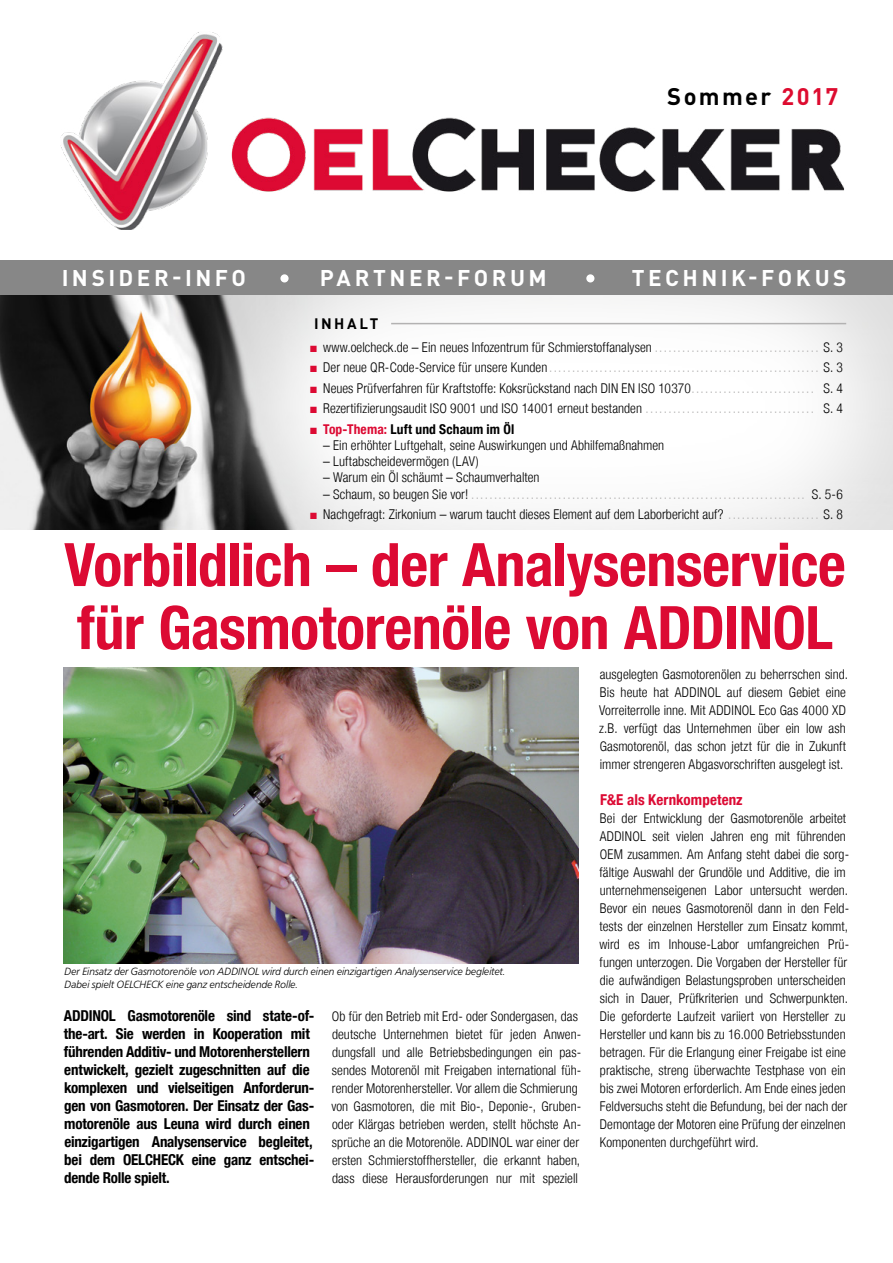
<style>
.page{position:relative;width:893px;height:1263px;background:#fff}
.page>*{position:absolute;margin:0;border:0;box-sizing:border-box;transform-origin:0 0}
.t1{font:700 condensed 60px/63px "Helvetica Neue LT";letter-spacing:-.01em;color:#dc0a33}
.t2{font:700 23.7px "DIN Pro";letter-spacing:.1em;color:#000}
.t3{font:700 22.5px "DIN Pro";letter-spacing:.155em;color:#fff}
.t4{font:700 condensed 15px/18px "Helvetica Neue LT";letter-spacing:-.015em;color:#000}
.t5{font:700 condensed 15px "Helvetica Neue LT";letter-spacing:.005em;color:#dc0a33}
.t6{font:700 15px "DIN Pro";letter-spacing:.165em;color:#000}
.t7{font:300 condensed 13.5px/18px "Helvetica Neue LT";letter-spacing:.005em;color:#000}
.t8{font:300 condensed 13.5px "Helvetica Neue LT";letter-spacing:.005em;color:#b3b2b2}
.t9{font:700 condensed 13.5px "Helvetica Neue LT";letter-spacing:.01em;color:#000}
.t10{font:10.5px/12.6px "Humanist 777 BT Light Italic B";letter-spacing:-.015em;color:#000}
.s1{color:#dd0b2f}
.s2{font-family:"Arial Narrow";font-weight:400;font-stretch:normal;color:#dc0a33}
.s3{color:#b3b2b2}
.s4{color:#000}
.s5{color:#dc0a33}
</style>
<div class="page">
<img style="left:0;top:295px;width:188px;height:234px">
<svg style="left:188px;top:188px;width:705px;height:342px"></svg>
<div style="left:390px;top:393px;width:360px;height:26px;background:#fff;border-radius:50%"></div>
<hr style="left:391px;top:323px;width:455px;height:1px;background:#b3b2b2">
<div style="left:0;top:261px;width:893px;height:34px;background:#878787"></div>
<div style="left:280px;top:274px;width:9px;height:8px;background:#fff;border-radius:50%"></div>
<div style="left:586px;top:274px;width:8px;height:8px;background:#fff;border-radius:50%"></div>
<img style="left:61px;top:32px;width:783px;height:198px">
<img style="left:64px;top:668px;width:514px;height:295px">
<h2 class="t2" style="left:667px;top:80px;width:173px">Sommer <span class="s1">2017</span></h2>
<h3 class="t3" style="left:62px;top:263px;width:186px">INSIDER-INFO</h3>
<h3 class="t3" style="left:320px;top:263px;width:229px">PARTNER-FORUM</h3>
<h3 class="t3" style="left:632px;top:263px;width:216px">TECHNIK-FOKUS</h3>
<p class="t6" style="left:314px;top:314px;width:66px">INHALT</p>
<p class="t7" style="left:310px;top:338px;width:534px"><span class="s2">■</span> www.oelcheck.de – Ein neues Infozentrum für Schmierstoffanalysen <span class="s3">....................................</span> S. 3</p>
<p class="t8" style="left:310px;top:360px;width:534px"><span class="s2">■</span> <span class="s4">Der neue QR-Code-Service für unsere Kunden</span>........................................................... <span class="s4">S. 3</span></p>
<p class="t7" style="left:310px;top:379px;width:534px"><span class="s2">■</span> Neues Prüfverfahren für Kraftstoffe: Koksrückstand nach DIN EN ISO 10370<span class="s3">...........................</span> S. 4</p>
<p class="t7" style="left:310px;top:399px;width:534px"><span class="s2">■</span> Rezertifizierungsaudit ISO 9001 und ISO 14001 erneut bestanden <span class="s3">.....................................</span> S. 4</p>
<p class="t9" style="left:310px;top:421px;width:205px"><span class="s2">■</span> <span class="s5">Top-Thema:</span> Luft und Schaum im Öl</p>
<p class="t7" style="left:323px;top:436px;width:343px">– Ein erhöhter Luftgehalt, seine Auswirkungen und Abhilfemaßnahmen</p>
<p class="t7" style="left:323px;top:452px;width:157px">– Luftabscheidevermögen (LAV)</p>
<p class="t7" style="left:323px;top:468px;width:218px">– Warum ein Öl schäumt – Schaumverhalten</p>
<p class="t8" style="left:323px;top:486px;width:521px"><span class="s4">– Schaum, so beugen Sie vor!</span>......................................................................... <span class="s4">S. 5-6</span></p>
<p class="t7" style="left:310px;top:505px;width:534px"><span class="s2">■</span> Nachgefragt: Zirkonium – warum taucht dieses Element auf dem Laborbericht auf? <span class="s3">....................</span> S. 8</p>
<h1 class="t1" style="left:64px;top:532px;width:783px">Vorbildlich – der Analysenservice für Gasmotorenöle von ADDINOL</h1>
<p class="t10" style="left:65px;top:965px;width:443px">Der Einsatz der Gasmotorenöle von ADDINOL wird durch einen einzigartigen Analysenservice begleitet.<br>Dabei spielt OELCHECK eine ganz entscheidende Rolle.</p>
<p class="t7" style="left:331px;top:1007px;width:251px">Ob für den Betrieb mit Erd- oder Sondergasen, das deutsche Unternehmen bietet für jeden Anwen&shy;dungsfall und alle Betriebsbedingungen ein pas&shy;sendes Motorenöl mit Freigaben international füh&shy;render Motorenhersteller. Vor allem die Schmierung von Gasmotoren, die mit Bio-, Deponie-, Gruben&shy;oder Klärgas betrieben werden, stellt höchste An&shy;sprüche an die Motorenöle. ADDINOL war einer der ersten Schmierstoffhersteller, die erkannt haben, dass diese Herausforderungen nur mit speziell</p>
<p class="t4" style="left:64px;top:1007px;width:252px">ADDINOL Gasmotorenöle sind state-of&shy;the-art. Sie werden in Kooperation mit führenden Additiv- und Motorenherstellern entwickelt, gezielt zugeschnitten auf die komplexen und vielseitigen Anforderun&shy;gen von Gasmotoren. Der Einsatz der Gas&shy;motorenöle aus Leuna wird durch einen einzigartigen Analysenservice begleitet, bei dem OELCHECK eine ganz entschei&shy;dende Rolle spielt.</p>
<p class="t7" style="left:599px;top:665px;width:250px">ausgelegten Gasmotorenölen zu beherrschen sind.<br>Bis heute hat ADDINOL auf diesem Gebiet eine Vorreiterrolle inne. Mit ADDINOL Eco Gas 4000 XD z.B. verfügt das Unternehmen über ein low ash Gasmotorenöl, das schon jetzt für die in Zukunft immer strengeren Abgasvorschriften ausgelegt ist.</p>
<p class="t5" style="left:600px;top:791px;width:144px">F&amp;E als Kernkompetenz</p>
<p class="t7" style="left:599px;top:809px;width:251px">Bei der Entwicklung der Gasmotorenöle arbeitet ADDINOL seit vielen Jahren eng mit führenden OEM zusammen. Am Anfang steht dabei die sorg&shy;fältige Auswahl der Grundöle und Additive, die im unternehmenseigenen Labor untersucht werden.<br>Bevor ein neues Gasmotorenöl dann in den Feld&shy;tests der einzelnen Hersteller zum Einsatz kommt, wird es im Inhouse-Labor umfangreichen Prü&shy;fungen unterzogen. Die Vorgaben der Hersteller für die aufwändigen Belastungsproben unterscheiden sich in Dauer, Prüfkriterien und Schwerpunkten.<br>Die geforderte Laufzeit variiert von Hersteller zu Hersteller und kann bis zu 16.000 Betriebsstunden betragen. Für die Erlangung einer Freigabe ist eine praktische, streng überwachte Testphase von ein bis zwei Motoren erforderlich. Am Ende eines jeden Feldversuchs steht die Befundung, bei der nach der Demontage der Motoren eine Prüfung der einzelnen Komponenten durchgeführt wird.</p>
</div>
